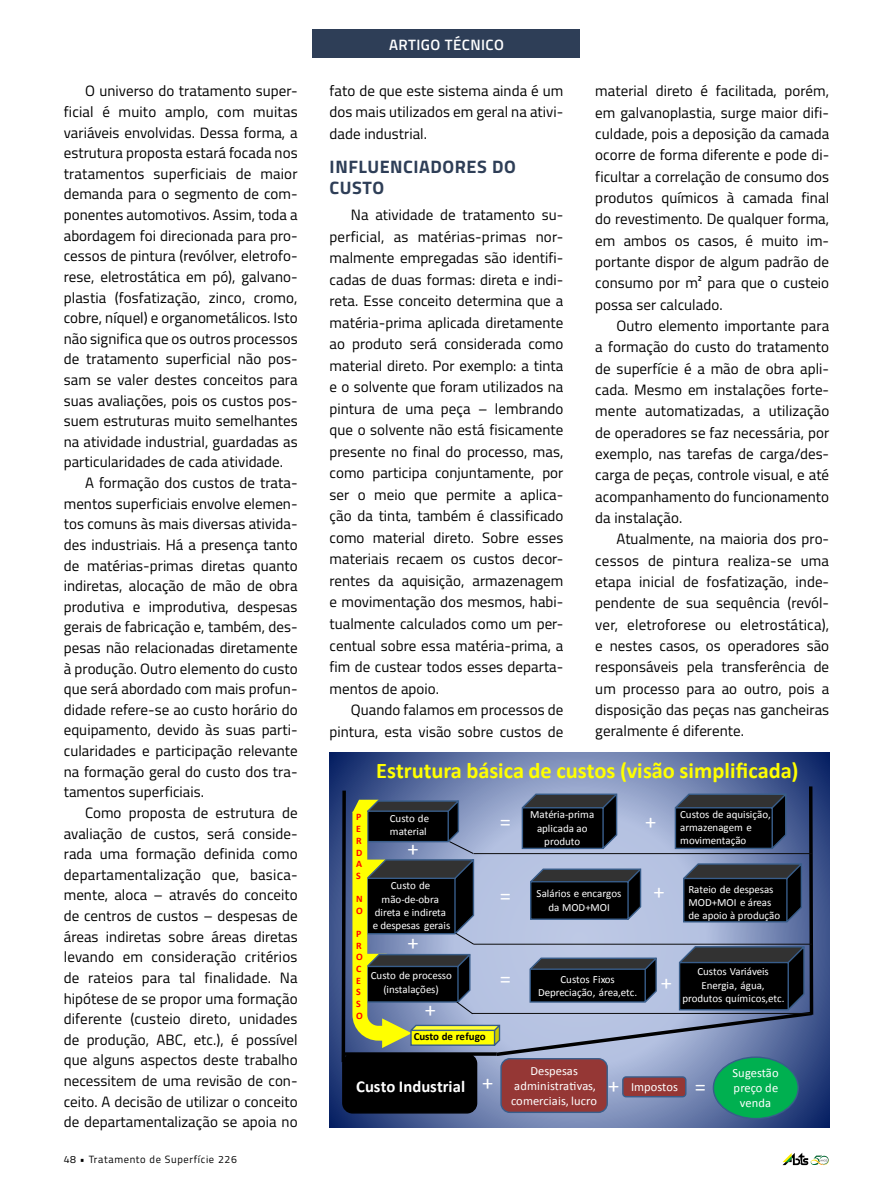
<style>
.page{position:relative;width:893px;height:1191px;background:#fff}
.page>*{position:absolute;margin:0;border:0;box-sizing:border-box;transform-origin:0 0}
.t1{font:700 22.35px "Calibri";color:#ff0}
.t2{font:22.35px "Calibri";color:#fff}
.t3{font:700 18px/21.5px "Titillium";letter-spacing:.03em;color:#2e3e57}
.t4{font:700 16.65px "Calibri";color:#fff}
.t5{font:15px/21.3px "Titillium";letter-spacing:.005em;color:#000;text-align:justify}
.t6{font:600 15px "Titillium";letter-spacing:.03em;color:#fff}
.t7{font:12.45px/15.1px "Calibri";color:#fff;text-align:center}
.t8{font:10.95px/13.4px "Calibri";color:#fff}
.t9{font:700 10.95px "Calibri";letter-spacing:-.01em;color:#000}
.t10{font:10.5px "Titillium";letter-spacing:.06em;color:#000}
.t11{font:700 9.9px/11.7px "Calibri";color:#f00}
.s1{font-size:22.35px}
</style>
<div class="page">
<div style="left:313px;top:30px;width:267px;height:28px;background:#2e3e57"></div>
<svg style="left:782px;top:1152px;width:47px;height:13px"></svg>
<svg style="left:330px;top:752px;width:499px;height:375px;background:#53679a"></svg>
<div style="left:343px;top:1054px;width:134px;height:58px;background:#000;border-radius:10px"></div>
<div style="left:342px;top:1053px;width:135px;height:60px;border:1px solid #000;border-radius:10px"></div>
<div style="left:501px;top:1058px;width:106px;height:54px;background:#953735;border-radius:9px"></div>
<div style="left:500px;top:1058px;width:108px;height:55px;border:1px solid #385d8a;border-radius:9px"></div>
<div style="left:623px;top:1077px;width:63px;height:19px;background:#953735;border-radius:3px"></div>
<div style="left:622px;top:1076px;width:64px;height:21px;border:1px solid #385d8a;border-radius:3px"></div>
<div style="left:713px;top:1057px;width:85px;height:61px;background:#00b050;border-radius:50%"></div>
<svg style="left:340px;top:783px;width:475px;height:282px;background:#5d6671"></svg>
<p class="t5" style="left:85px;top:80px;width:214px">O universo do tratamento super-</p>
<p class="t5" style="left:64px;top:100px;width:235px">ficial é muito amplo, com muitas</p>
<p class="t5" style="left:64px;top:121px;width:235px">variáveis envolvidas. Dessa forma, a</p>
<p class="t5" style="left:64px;top:141px;width:235px">estrutura proposta estará focada nos</p>
<p class="t5" style="left:64px;top:162px;width:235px">tratamentos superficiais de maior</p>
<p class="t5" style="left:64px;top:183px;width:235px">demanda para o segmento de com-</p>
<p class="t5" style="left:64px;top:203px;width:235px">ponentes automotivos. Assim, toda a</p>
<p class="t5" style="left:64px;top:224px;width:235px">abordagem foi direcionada para pro-</p>
<p class="t5" style="left:64px;top:245px;width:235px">cessos de pintura (revólver, eletrofo-</p>
<p class="t5" style="left:64px;top:265px;width:235px">rese, eletrostática em pó), galvano-</p>
<p class="t5" style="left:64px;top:286px;width:235px">plastia (fosfatização, zinco, cromo,</p>
<p class="t5" style="left:64px;top:306px;width:235px">cobre, níquel) e organometálicos. Isto</p>
<p class="t5" style="left:64px;top:327px;width:235px">não significa que os outros processos</p>
<p class="t5" style="left:64px;top:348px;width:235px">de tratamento superficial não pos-</p>
<p class="t5" style="left:64px;top:368px;width:235px">sam se valer destes conceitos para</p>
<p class="t5" style="left:64px;top:389px;width:235px">suas avaliações, pois os custos pos-</p>
<p class="t5" style="left:64px;top:409px;width:235px">suem estruturas muito semelhantes</p>
<p class="t5" style="left:64px;top:430px;width:235px">na atividade industrial, guardadas as</p>
<p class="t5" style="left:64px;top:451px;width:221px">particularidades de cada atividade.</p>
<p class="t5" style="left:85px;top:471px;width:214px">A formação dos custos de trata-</p>
<p class="t5" style="left:64px;top:492px;width:235px">mentos superficiais envolve elemen-</p>
<p class="t5" style="left:64px;top:512px;width:235px">tos comuns às mais diversas ativida-</p>
<p class="t5" style="left:64px;top:533px;width:235px">des industriais. Há a presença tanto</p>
<p class="t5" style="left:64px;top:554px;width:235px">de matérias-primas diretas quanto</p>
<p class="t5" style="left:64px;top:574px;width:235px">indiretas, alocação de mão de obra</p>
<p class="t5" style="left:64px;top:595px;width:235px">produtiva e improdutiva, despesas</p>
<p class="t5" style="left:64px;top:616px;width:235px">gerais de fabricação e, também, des-</p>
<p class="t5" style="left:64px;top:636px;width:235px">pesas não relacionadas diretamente</p>
<p class="t5" style="left:64px;top:657px;width:235px">à produção. Outro elemento do custo</p>
<p class="t5" style="left:64px;top:677px;width:235px">que será abordado com mais profun-</p>
<p class="t5" style="left:64px;top:698px;width:235px">didade refere-se ao custo horário do</p>
<p class="t5" style="left:64px;top:719px;width:235px">equipamento, devido às suas parti-</p>
<p class="t5" style="left:64px;top:739px;width:235px">cularidades e participação relevante</p>
<p class="t5" style="left:64px;top:760px;width:235px">na formação geral do custo dos tra-</p>
<p class="t5" style="left:64px;top:780px;width:142px">tamentos superficiais.</p>
<p class="t5" style="left:85px;top:801px;width:214px">Como proposta de estrutura de</p>
<p class="t5" style="left:64px;top:822px;width:235px">avaliação de custos, será conside-</p>
<p class="t5" style="left:64px;top:842px;width:235px">rada uma formação definida como</p>
<p class="t5" style="left:64px;top:863px;width:235px">departamentalização que, basica-</p>
<p class="t5" style="left:64px;top:883px;width:235px">mente, aloca – através do conceito</p>
<p class="t5" style="left:64px;top:904px;width:235px">de centros de custos – despesas de</p>
<p class="t5" style="left:64px;top:925px;width:235px">áreas indiretas sobre áreas diretas</p>
<p class="t5" style="left:64px;top:945px;width:235px">levando em consideração critérios</p>
<p class="t5" style="left:64px;top:966px;width:235px">de rateios para tal finalidade. Na</p>
<p class="t5" style="left:64px;top:987px;width:235px">hipótese de se propor uma formação</p>
<p class="t5" style="left:64px;top:1007px;width:235px">diferente (custeio direto, unidades</p>
<p class="t5" style="left:64px;top:1028px;width:235px">de produção, ABC, etc.), é possível</p>
<p class="t5" style="left:64px;top:1048px;width:235px">que alguns aspectos deste trabalho</p>
<p class="t5" style="left:64px;top:1069px;width:235px">necessitem de uma revisão de con-</p>
<p class="t5" style="left:64px;top:1090px;width:235px">ceito. A decisão de utilizar o conceito</p>
<p class="t5" style="left:64px;top:1110px;width:235px">de departamentalização se apoia no</p>
<p class="t10" style="left:64px;top:1151px;width:175px">48 • Tratamento de Superfície 226</p>
<p class="t6" style="left:389px;top:33px;width:116px">ARTIGO TÉCNICO</p>
<p class="t5" style="left:330px;top:80px;width:235px">fato de que este sistema ainda é um dos mais utilizados em geral na ativi&shy;dade industrial.</p>
<p class="t3" style="left:330px;top:155px;width:188px">INFLUENCIADORES DO<br>CUSTO</p>
<p class="t5" style="left:330px;top:203px;width:235px;text-indent:21px">Na atividade de tratamento su&shy;perficial, as matérias-primas nor&shy;malmente empregadas são identifi&shy;cadas de duas formas: direta e indi&shy;reta. Esse conceito determina que a matéria-prima aplicada diretamente ao produto será considerada como material direto. Por exemplo: a tinta e o solvente que foram utilizados na pintura de uma peça – lembrando que o solvente não está fisicamente presente no final do processo, mas, como participa conjuntamente, por ser o meio que permite a aplica&shy;ção da tinta, também é classificado como material direto. Sobre esses materiais recaem os custos decor&shy;rentes da aquisição, armazenagem e movimentação dos mesmos, habi&shy;tualmente calculados como um per&shy;centual sobre essa matéria-prima, a fim de custear todos esses departa&shy;mentos de apoio.</p>
<p class="t5" style="left:330px;top:698px;width:235px;text-align:right">Quando falamos em processos de pintura, esta visão sobre custos de</p>
<p class="t5" style="left:595px;top:80px;width:235px">material direto é facilitada, porém, em galvanoplastia, surge maior difi&shy;culdade, pois a deposição da camada ocorre de forma diferente e pode di&shy;ficultar a correlação de consumo dos produtos químicos à camada final do revestimento. De qualquer forma, em ambos os casos, é muito im&shy;portante dispor de algum padrão de consumo por m² para que o custeio possa ser calculado.</p>
<p class="t5" style="left:595px;top:314px;width:236px;text-indent:21px">Outro elemento importante para a formação do custo do tratamento de superfície é a mão de obra apli&shy;cada. Mesmo em instalações forte&shy;mente automatizadas, a utilização de operadores se faz necessária, por exemplo, nas tarefas de carga/des&shy;carga de peças, controle visual, e até acompanhamento do funcionamento da instalação.</p>
<p class="t5" style="left:595px;top:528px;width:235px;text-indent:21px">Atualmente, na maioria dos pro&shy;cessos de pintura realiza-se uma etapa inicial de fosfatização, inde&shy;pendente de sua sequência (revól&shy;ver, eletroforese ou eletrostática), e nestes casos, os operadores são responsáveis pela transferência de um processo para ao outro, pois a disposição das peças nas gancheiras geralmente é diferente.</p>
<p class="t11" style="left:356px;top:810px;width:8px">P<br>E<br>R<br>D<br>A<br>S</p>
<p class="t11" style="left:356px;top:892px;width:8px">N<br>O</p>
<p class="t11" style="left:356px;top:927px;width:8px">P<br>R<br>O<br>C<br>E<br>S<br>S<br>O</p>
<h1 class="t1" style="left:376px;top:755px;width:424px">Estrutura básica de custos (visão simplificada)</h1>
<h1 class="t2" style="left:500px;top:805px;width:13px">=</h1>
<p class="t8" style="left:390px;top:811px;width:41px">Custo de material</p>
<p class="t8" style="left:530px;top:807px;width:66px;text-align:center">Matéria-prima aplicada ao produto</p>
<h1 class="t2" style="left:645px;top:805px;width:13px">+</h1>
<p class="t8" style="left:680px;top:807px;width:92px">Custos de aquisição, armazenagem e movimentação</p>
<h1 class="t2" style="left:408px;top:833px;width:13px">+</h1>
<p class="t8" style="left:373px;top:878px;width:79px;text-align:center">Custo de mão-de-obra direta e indireta e despesas gerais</p>
<p class="t8" style="left:548px;top:886px;width:74px;text-indent:-49px"><span class="s1">=</span> Salários e encargos da MOD+MOI</p>
<p class="t8" style="left:688px;top:882px;width:93px;text-indent:-35px"><span class="s1">+</span> Rateio de despesas<br>MOD+MOI e áreas de apoio à produção</p>
<h1 class="t2" style="left:408px;top:927px;width:13px">+</h1>
<p class="t8" style="left:538px;top:972px;width:136px;text-indent:22px">Custos Fixos<br>Depreciação, área,etc. <sup>+</sup></p>
<p class="t8" style="left:682px;top:964px;width:104px;text-align:center">Custos Variáveis<br>Energia, água, produtos químicos,etc.</p>
<p class="t8" style="left:371px;top:968px;width:82px;text-align:center">Custo de processo (instalações)</p>
<h1 class="t2" style="left:500px;top:963px;width:13px">=</h1>
<h1 class="t2" style="left:425px;top:994px;width:13px">+</h1>
<p class="t9" style="left:414px;top:1028px;width:74px">Custo de refugo</p>
<p class="t4" style="left:356px;top:1074px;width:110px">Custo Industrial</p>
<h1 class="t2" style="left:482px;top:1066px;width:13px">+</h1>
<p class="t7" style="left:511px;top:1062px;width:87px">Despesas administrativas, comerciais, lucro</p>
<p class="t7" style="left:608px;top:1079px;width:99px"><span class="s1">+</span> Impostos <span class="s1">=</span></p>
<p class="t7" style="left:732px;top:1065px;width:48px">Sugestão preço de venda</p>
</div>
